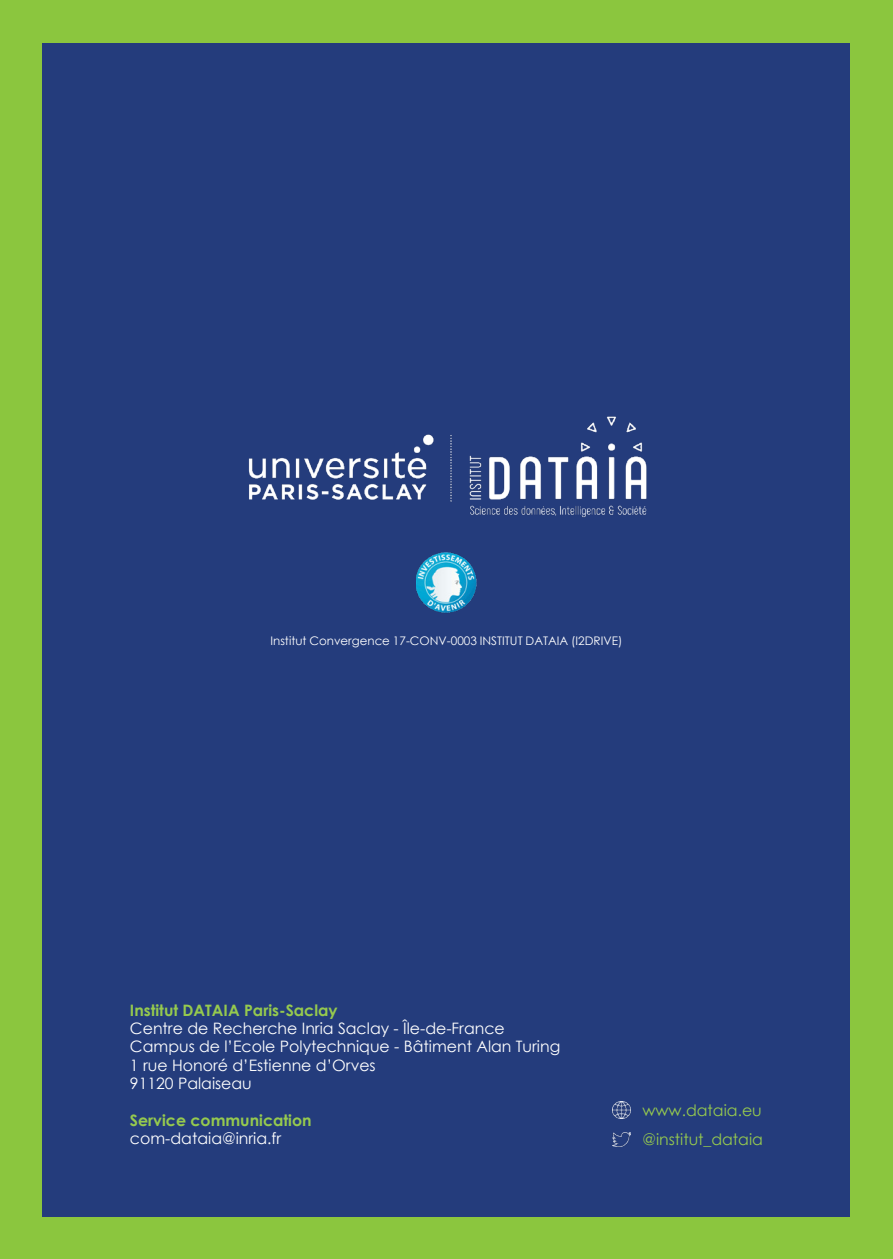
<style>
.page{position:relative;width:893px;height:1259px;background:#8bc63e}
.page>*{position:absolute;margin:0;border:0;box-sizing:border-box;transform-origin:0 0}
.t1{font:15.9px "Century Gothic";color:#fff}
.t2{font:700 15.9px "Century Gothic";color:#96ca4e}
.t3{font:15.9px "Century Gothic";color:#96ca4e}
.t4{font:11.7px "Century Gothic";color:#fff}
</style>
<div class="page">
<div style="left:43px;top:43px;width:807px;height:1173px;background:#243c7c"></div>
<img style="left:613px;top:1101px;width:17px;height:17px">
<img style="left:613px;top:1132px;width:17px;height:14px">
<img style="left:248px;top:416px;width:399px;height:102px">
<img style="left:416px;top:552px;width:61px;height:61px">
<p class="t4" style="left:270px;top:633px;width:353px">Institut Convergence 17-CONV-0003 INSTITUT DATAIA (I2DRIVE)</p>
<p class="t2" style="left:130px;top:997px;width:209px">Institut DATAIA Paris-Saclay</p>
<p class="t1" style="left:130px;top:1017px;width:376px">Centre de Recherche Inria Saclay - Île-de-France</p>
<p class="t1" style="left:130px;top:1035px;width:432px">Campus de l’Ecole Polytechnique - Bâtiment Alan Turing</p>
<p class="t1" style="left:130px;top:1054px;width:247px">1 rue Honoré d’Estienne d’Orves</p>
<p class="t1" style="left:130px;top:1072px;width:123px">91120 Palaiseau</p>
<p class="t2" style="left:130px;top:1108px;width:183px">Service communication</p>
<p class="t1" style="left:130px;top:1127px;width:153px">com-dataia@inria.fr</p>
<p class="t3" style="left:642px;top:1098px;width:121px">www.dataia.eu</p>
<p class="t3" style="left:642px;top:1128px;width:122px">@institut_dataia</p>
</div>
